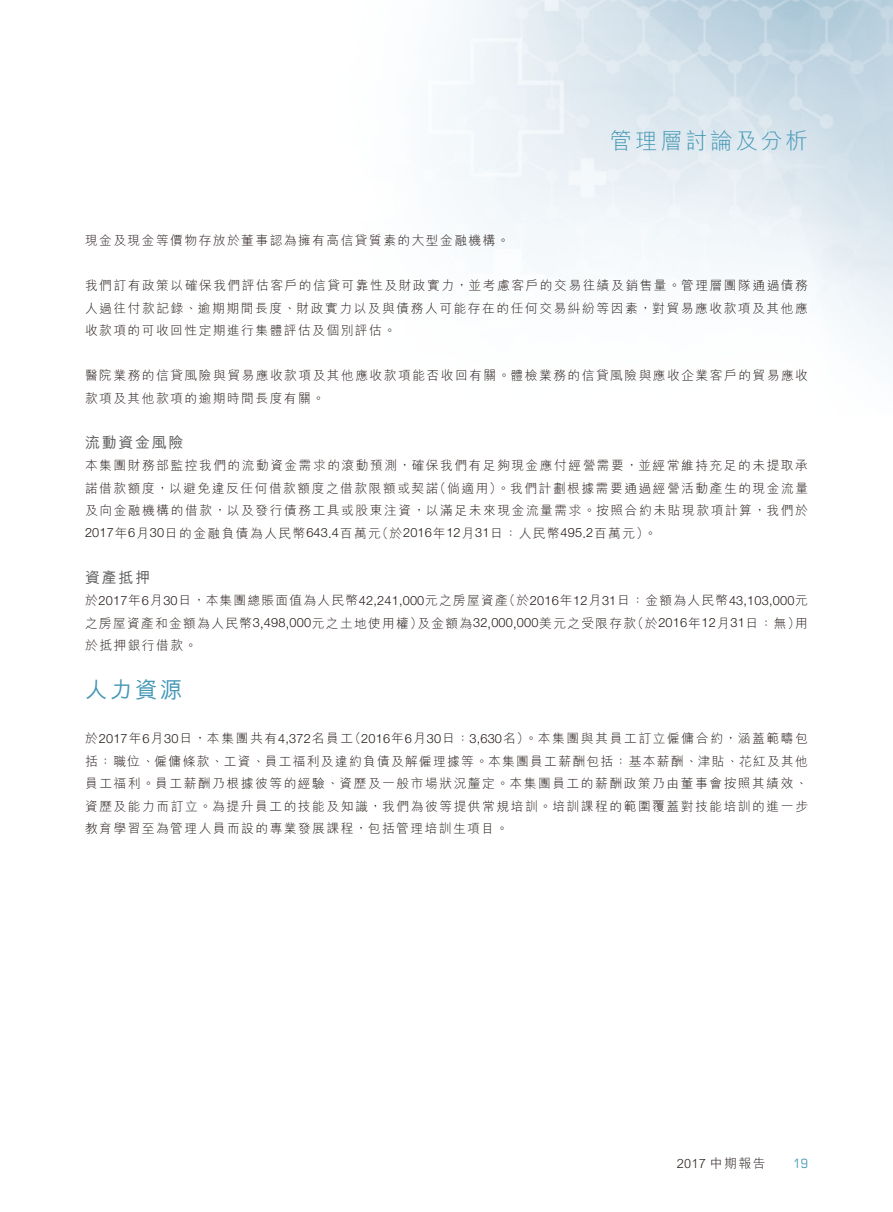
<style>
.page{position:relative;width:893px;height:1212px;background:#fff}
.page>*{position:absolute;margin:0;border:0;box-sizing:border-box;transform-origin:0 0}
.t1{font:300 22.5px "M Hei HK";letter-spacing:.115em;color:#4397b5}
.t2{font:500 22.5px "M Hei HK";color:#4397b5}
.t3{font:500 15px "M Hei HK";letter-spacing:.115em;color:#595857}
.t4{font:300 12.75px/22.5px "M Hei HK";letter-spacing:.115em;color:#231916;text-align:justify}
.t5{font:300 12.75px "M Hei HK";letter-spacing:.065em;color:#231916}
.t6{font:condensed 12.75px "Eurostile";color:#4397b5}
.s1{font-family:"Helvetica Neue"}
</style>
<div class="page">
<h1 class="t1" style="left:610px;top:125px;width:199px">管理層討論及分析</h1>
<p class="t4" style="left:85px;top:229px;width:426px">現金及現金等價物存放於董事認為擁有高信貸質素的大型金融機構。</p>
<p class="t4" style="left:85px;top:274px;width:724px">我們訂有政策以確保我們評估客戶的信貸可靠性及財政實力，並考慮客戶的交易往績及銷售量。管理層團隊通過債務人過往付款記錄、逾期期間長度、財政實力以及與債務人可能存在的任何交易糾紛等因素，對貿易應收款項及其他應收款項的可收回性定期進行集體評估及個別評估。</p>
<p class="t4" style="left:85px;top:364px;width:724px">醫院業務的信貸風險與貿易應收款項及其他應收款項能否收回有關。體檢業務的信貸風險與應收企業客戶的貿易應收款項及其他款項的逾期時間長度有關。</p>
<p class="t3" style="left:85px;top:431px;width:100px">流動資金風險</p>
<p class="t4" style="left:85px;top:454px;width:725px">本集團財務部監控我們的流動資金需求的滾動預測，確保我們有足夠現金應付經營需要，並經常維持充足的未提取承諾借款額度，以避免違反任何借款額度之借款限額或契諾（倘適用）。我們計劃根據需要通過經營活動產生的現金流量及向金融機構的借款，以及發行債務工具或股東注資，以滿足未來現金流量需求。按照合約未貼現款項計算，我們於<span class="s1">2017</span>年<span class="s1">6</span>月<span class="s1">30</span>日的金融負債為人民幣<span class="s1">643.4</span>百萬元（於<span class="s1">2016</span>年<span class="s1">12</span>月<span class="s1">31</span>日：人民幣<span class="s1">495.2</span>百萬元）。</p>
<p class="t3" style="left:85px;top:566px;width:67px">資產抵押</p>
<p class="t4" style="left:85px;top:589px;width:724px">於<span class="s1">2017</span>年<span class="s1">6</span>月<span class="s1">30</span>日，本集團總賬面值為人民幣<span class="s1">42,241,000</span>元之房屋資產（於<span class="s1">2016</span>年<span class="s1">12</span>月<span class="s1">31</span>日：金額為人民幣<span class="s1">43,103,000</span>元之房屋資產和金額為人民幣<span class="s1">3,498,000</span>元之土地使用權）及金額為<span class="s1">32,000,000</span>美元之受限存款（於<span class="s1">2016</span>年<span class="s1">12</span>月<span class="s1">31</span>日：無）用於抵押銀行借款。</p>
<h1 class="t2" style="left:85px;top:674px;width:99px">人力資源</h1>
<p class="t4" style="left:85px;top:727px;width:724px">於<span class="s1">2017</span>年<span class="s1">6</span>月<span class="s1">30</span>日，本集團共有<span class="s1">4,372</span>名員工（<span class="s1">2016</span>年<span class="s1">6</span>月<span class="s1">30</span>日：<span class="s1">3,630</span>名）。本集團與其員工訂立僱傭合約，涵蓋範疇包括：職位、僱傭條款、工資、員工福利及違約負債及解僱理據等。本集團員工薪酬包括：基本薪酬、津貼、花紅及其他員工福利。員工薪酬乃根據彼等的經驗、資歷及一般市場狀況釐定。本集團員工的薪酬政策乃由董事會按照其績效、資歷及能力而訂立。為提升員工的技能及知識，我們為彼等提供常規培訓。培訓課程的範圍覆蓋對技能培訓的進一步教育學習至為管理人員而設的專業發展課程，包括管理培訓生項目。</p>
<p class="t5" style="left:677px;top:1154px;width:90px">2017 中期報告</p>
<p class="t6" style="left:794px;top:1155px;width:16px">19</p>
</div>
